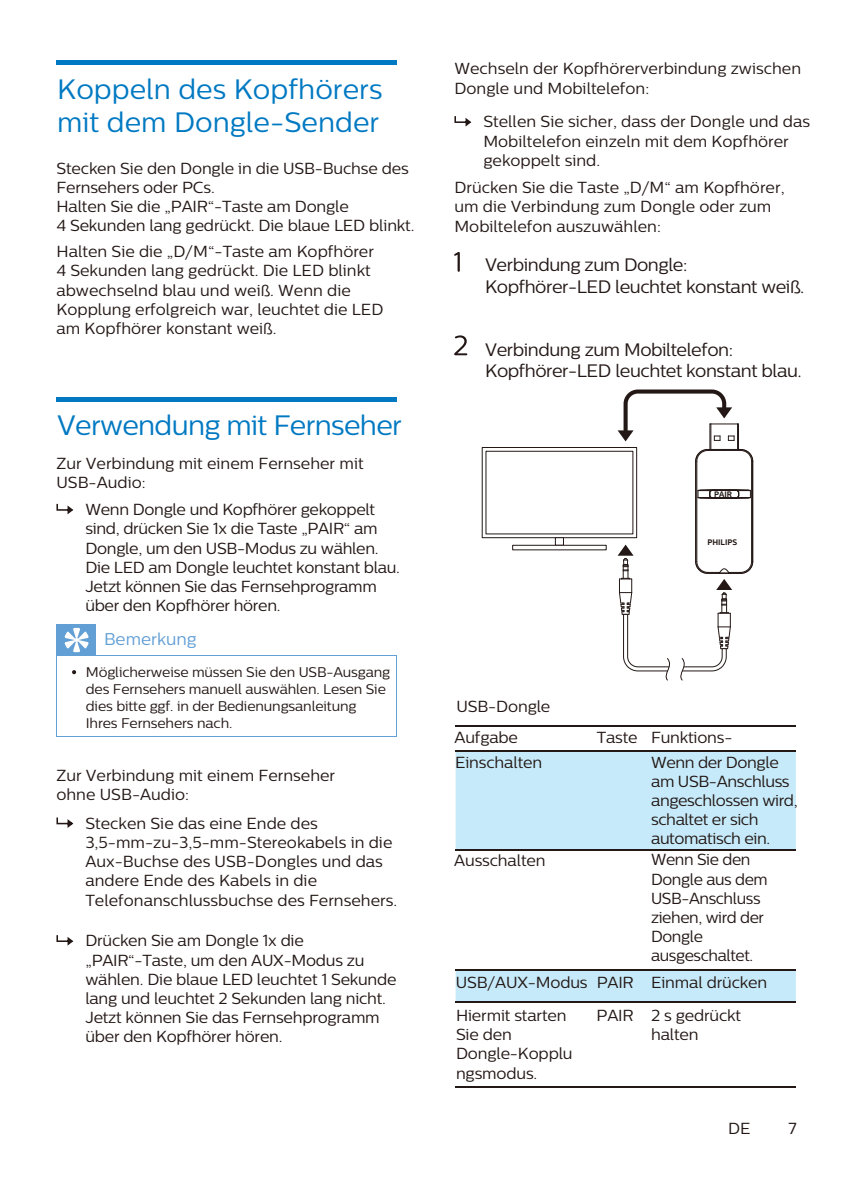
<style>
.page{position:relative;width:842px;height:1191px;background:#fff}
.page>*{position:absolute;margin:0;border:0;box-sizing:border-box;transform-origin:0 0}
.t1{font:28px/33.6px "Centrale Sans";color:#0079c2}
.t2{font:28px "Centrale Sans";letter-spacing:-.025em;color:#0079c2}
.t3{font:18px/21.6px "Centrale Sans";letter-spacing:-.025em;color:#231815}
.t4{font:17px "Centrale Sans";color:#629fd5}
.t5{font:16px/19.2px "Centrale Sans";letter-spacing:-.01em;color:#231815}
.t6{font:14px/16.8px "Centrale Sans";letter-spacing:-.01em;color:#231815}
.t7{font:700 8px "Centrale Sans";color:#231815}
</style>
<div class="page">
<hr style="left:56px;top:61px;width:341px;height:4px;background:#0079c2">
<svg style="left:454px;top:252px;width:6px;height:20px"></svg>
<svg style="left:454px;top:335px;width:13px;height:20px"></svg>
<hr style="left:56px;top:397px;width:341px;height:4px;background:#0079c2">
<div style="left:57px;top:624px;width:38px;height:31px;background:#629fd5"></div>
<hr style="left:56px;top:655px;width:1px;height:80px;background:#629fd5">
<hr style="left:397px;top:656px;width:1px;height:79px;background:#629fd5">
<hr style="left:56px;top:735px;width:39px;height:1px;background:#629fd5">
<hr style="left:95px;top:735px;width:302px;height:1px;background:#629fd5">
<hr style="left:56px;top:625px;width:1px;height:30px;background:#629fd5">
<hr style="left:56px;top:624px;width:40px;height:1px;background:#629fd5">
<hr style="left:95px;top:625px;width:1px;height:30px;background:#629fd5">
<hr style="left:95px;top:655px;width:302px;height:1px;background:#629fd5">
<svg style="left:65px;top:628px;width:23px;height:24px"></svg>
<svg style="left:72px;top:670px;width:4px;height:4px"></svg>
<svg style="left:56px;top:504px;width:17px;height:10px"></svg>
<svg style="left:56px;top:817px;width:17px;height:11px"></svg>
<svg style="left:56px;top:935px;width:17px;height:10px"></svg>
<svg style="left:454px;top:116px;width:17px;height:11px"></svg>
<div style="left:482px;top:447px;width:155px;height:91px;background:linear-gradient(to bottom,#fff,#fff);border:1px solid #231815"></div>
<div style="left:555px;top:537px;width:9px;height:8px;background:#fff;border:1px solid #231815"></div>
<svg style="left:512px;top:545px;width:94px;height:5px"></svg>
<div style="left:486px;top:451px;width:147px;height:83px;background:#fff;border:1px solid #231815"></div>
<svg style="left:612px;top:389px;width:141px;height:292px"></svg>
<div style="left:456px;top:751px;width:340px;height:98px;background:#c6eafa"></div>
<div style="left:456px;top:970px;width:340px;height:31px;background:#c6eafa"></div>
<hr style="left:456px;top:725px;width:108px;height:1px;background:#231815">
<hr style="left:564px;top:725px;width:114px;height:1px;background:#231815">
<hr style="left:678px;top:725px;width:118px;height:1px;background:#231815">
<hr style="left:456px;top:750px;width:108px;height:1px;background:#231815">
<hr style="left:564px;top:750px;width:114px;height:1px;background:#231815">
<hr style="left:678px;top:750px;width:118px;height:1px;background:#231815">
<hr style="left:456px;top:849px;width:108px;height:1px;background:#231815">
<hr style="left:564px;top:849px;width:114px;height:1px;background:#231815">
<hr style="left:678px;top:849px;width:118px;height:1px;background:#231815">
<hr style="left:456px;top:969px;width:108px;height:1px;background:#231815">
<hr style="left:564px;top:969px;width:114px;height:1px;background:#231815">
<hr style="left:678px;top:969px;width:118px;height:1px;background:#231815">
<hr style="left:456px;top:1001px;width:108px;height:1px;background:#231815">
<hr style="left:564px;top:1001px;width:114px;height:1px;background:#231815">
<hr style="left:678px;top:1001px;width:118px;height:1px;background:#231815">
<hr style="left:456px;top:1086px;width:108px;height:1px;background:#231815">
<hr style="left:564px;top:1086px;width:114px;height:1px;background:#231815">
<hr style="left:678px;top:1086px;width:118px;height:1px;background:#231815">
<h1 class="t1" style="left:57px;top:72px;width:327px">Koppeln des Kopfhörers mit dem Dongle-Sender</h1>
<p class="t5" style="left:56px;top:158px;width:359px">Stecken Sie den Dongle in die USB-Buchse des Fernsehers oder PCs.<br>Halten Sie die „PAIR“-Taste am Dongle<br>4 Sekunden lang gedrückt. Die blaue LED blinkt.</p>
<p class="t5" style="left:56px;top:242px;width:328px">Halten Sie die „D/M“-Taste am Kopfhörer 4 Sekunden lang gedrückt. Die LED blinkt abwechselnd blau und weiß. Wenn die Kopplung erfolgreich war, leuchtet die LED am Kopfhörer konstant weiß.</p>
<h1 class="t2" style="left:57px;top:409px;width:346px">Verwendung mit Fernseher</h1>
<p class="t5" style="left:56px;top:453px;width:309px">Zur Verbindung mit einem Fernseher mit<br>USB-Audio:</p>
<p class="t5" style="left:85px;top:500px;width:316px">Wenn Dongle und Kopfhörer gekoppelt sind, drücken Sie 1x die Taste „PAIR“ am Dongle, um den USB-Modus zu wählen.<br>Die LED am Dongle leuchtet konstant blau.<br>Jetzt können Sie das Fernsehprogramm über den Kopfhörer hören.</p>
<p class="t4" style="left:104px;top:629px;width:94px">Bemerkung</p>
<p class="t6" style="left:86px;top:663px;width:306px">Möglicherweise müssen Sie den USB-Ausgang des Fernsehers manuell auswählen. Lesen Sie dies bitte ggf. in der Bedienungsanleitung Ihres Fernsehers nach.</p>
<p class="t5" style="left:56px;top:765px;width:280px">Zur Verbindung mit einem Fernseher ohne USB-Audio:</p>
<p class="t5" style="left:85px;top:813px;width:313px">Stecken Sie das eine Ende des 3,5-mm-zu-3,5-mm-Stereokabels in die Aux-Buchse des USB-Dongles und das andere Ende des Kabels in die Telefonanschlussbuchse des Fernsehers.</p>
<p class="t5" style="left:85px;top:931px;width:313px">Drücken Sie am Dongle 1x die „PAIR“-Taste, um den AUX-Modus zu wählen. Die blaue LED leuchtet 1 Sekunde lang und leuchtet 2 Sekunden lang nicht.<br>Jetzt können Sie das Fernsehprogramm über den Kopfhörer hören.</p>
<p class="t5" style="left:454px;top:59px;width:348px">Wechseln der Kopfhörerverbindung zwischen<br>Dongle und Mobiltelefon:</p>
<p class="t5" style="left:483px;top:112px;width:328px">Stellen Sie sicher, dass der Dongle und das<br>Mobiltelefon einzeln mit dem Kopfhörer gekoppelt sind.</p>
<p class="t5" style="left:454px;top:178px;width:332px">Drücken Sie die Taste „D/M“ am Kopfhörer, um die Verbindung zum Dongle oder zum<br>Mobiltelefon auszuwählen:</p>
<p class="t3" style="left:485px;top:254px;width:321px">Verbindung zum Dongle:<br>Kopfhörer-LED leuchtet konstant weiß.</p>
<p class="t3" style="left:485px;top:338px;width:318px">Verbindung zum Mobiltelefon:<br>Kopfhörer-LED leuchtet konstant blau.</p>
<p class="t7" style="left:714px;top:489px;width:19px">PAIR</p>
<p class="t7" style="left:707px;top:538px;width:31px">PHILIPS</p>
<p class="t5" style="left:454px;top:690px;width:97px;line-height:31px">USB-Dongle<br>Aufgabe</p>
<p class="t5" style="left:597px;top:727px;width:137px">Taste Funktions-</p>
<p class="t5" style="left:455px;top:752px;width:89px">Einschalten</p>
<p class="t5" style="left:651px;top:752px;width:148px">Wenn der Dongle am USB-Anschluss angeschlossen wird, schaltet er sich automatisch ein.</p>
<p class="t5" style="left:454px;top:851px;width:93px">Ausschalten</p>
<p class="t5" style="left:456px;top:972px;width:133px">USB/AUX-Modus</p>
<p class="t5" style="left:597px;top:972px;width:39px">PAIR</p>
<p class="t5" style="left:651px;top:850px;width:118px">Wenn Sie den<br>Dongle aus dem<br>USB-Anschluss ziehen, wird der<br>Dongle ausgeschaltet.</p>
<p class="t5" style="left:651px;top:972px;width:118px">Einmal drücken</p>
<p class="t5" style="left:456px;top:1005px;width:118px">Hiermit starten<br>Sie den<br>Dongle-Kopplu ngsmodus.</p>
<p class="t5" style="left:651px;top:1005px;width:91px;text-indent:-54px">PAIR 2 s gedrückt halten</p>
<p class="t5" style="left:728px;top:1118px;width:24px">DE</p>
<p class="t5" style="left:788px;top:1118px;width:10px">7</p>
</div>
